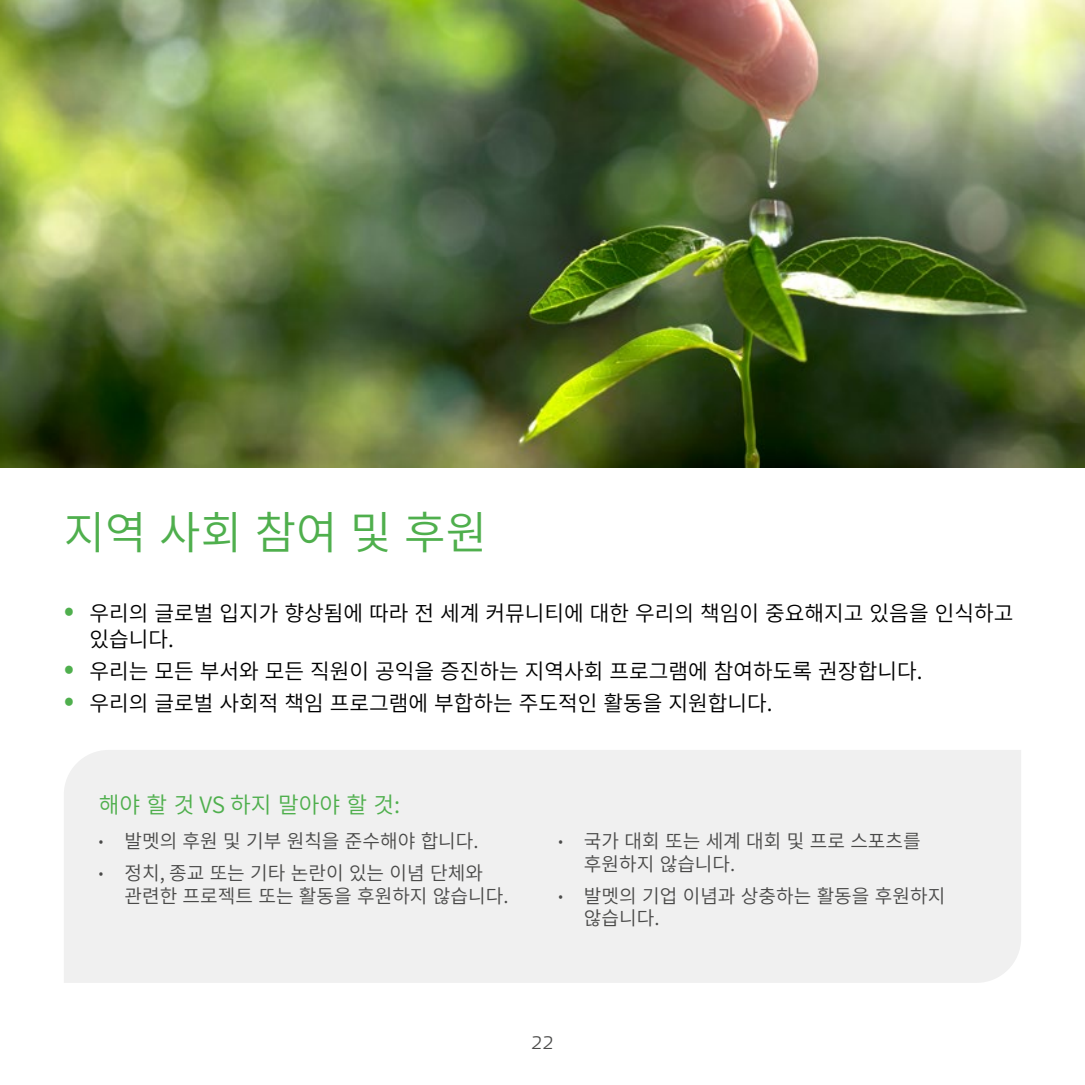
<style>
.page{position:relative;width:1085px;height:1085px;background:#fff}
.page>*{position:absolute;margin:0;border:0;box-sizing:border-box;transform-origin:0 0}
.t1{font:45px "Source Han Sans KR";color:#4faf4d}
.t2{font:22.5px "Source Han Sans KR";color:#4faf4d}
.t3{font:21.38px/25.7px "Source Han Sans KR";color:#000}
.t4{font:19.12px/22.5px "Source Han Sans KR";color:#4a4a49}
.t5{font:300 18px "Etelka";color:#4a4a49}
.s1{font-size:31.5px;color:#4faf4d}
.s2{font-size:13.5px}
</style>
<div class="page">
<img style="left:0;top:0;width:1084px;height:468px">
<div style="left:64px;top:750px;width:956px;height:232px;background:#f0f0f0"></div>
<h1 class="t1" style="left:64px;top:507px;width:425px">지역 사회 참여 및 후원</h1>
<p class="t3" style="left:89px;top:601px;width:925px;text-indent:-26px"><span class="s1">•</span> 우리의 글로벌 입지가 향상됨에 따라 전 세계 커뮤니티에 대한 우리의 책임이 중요해지고 있음을 인식하고 있습니다.</p>
<p class="t3" style="left:64px;top:658px;width:860px"><span class="s1">•</span> 우리는 모든 부서와 모든 직원이 공익을 증진하는 지역사회 프로그램에 참여하도록 권장합니다.</p>
<p class="t3" style="left:64px;top:690px;width:710px"><span class="s1">•</span> 우리의 글로벌 사회적 책임 프로그램에 부합하는 주도적인 활동을 지원합니다.</p>
<p class="t2" style="left:99px;top:791px;width:303px">해야 할 것 VS 하지 말아야 할 것:</p>
<p class="t4" style="left:99px;top:830px;width:381px"><span class="s2">•</span> 발멧의 후원 및 기부 원칙을 준수해야 합니다.</p>
<p class="t4" style="left:124px;top:862px;width:385px;text-indent:-26px"><span class="s2">•</span> 정치, 종교 또는 기타 논란이 있는 이념 단체와 관련한 프로젝트 또는 활동을 후원하지 않습니다.</p>
<p class="t4" style="left:584px;top:830px;width:338px;text-indent:-26px"><span class="s2">•</span> 국가 대회 또는 세계 대회 및 프로 스포츠를 후원하지 않습니다.</p>
<p class="t4" style="left:584px;top:884px;width:363px;text-indent:-26px"><span class="s2">•</span> 발멧의 기업 이념과 상충하는 활동을 후원하지 않습니다.</p>
<p class="t5" style="left:531px;top:1031px;width:24px">22</p>
</div>
